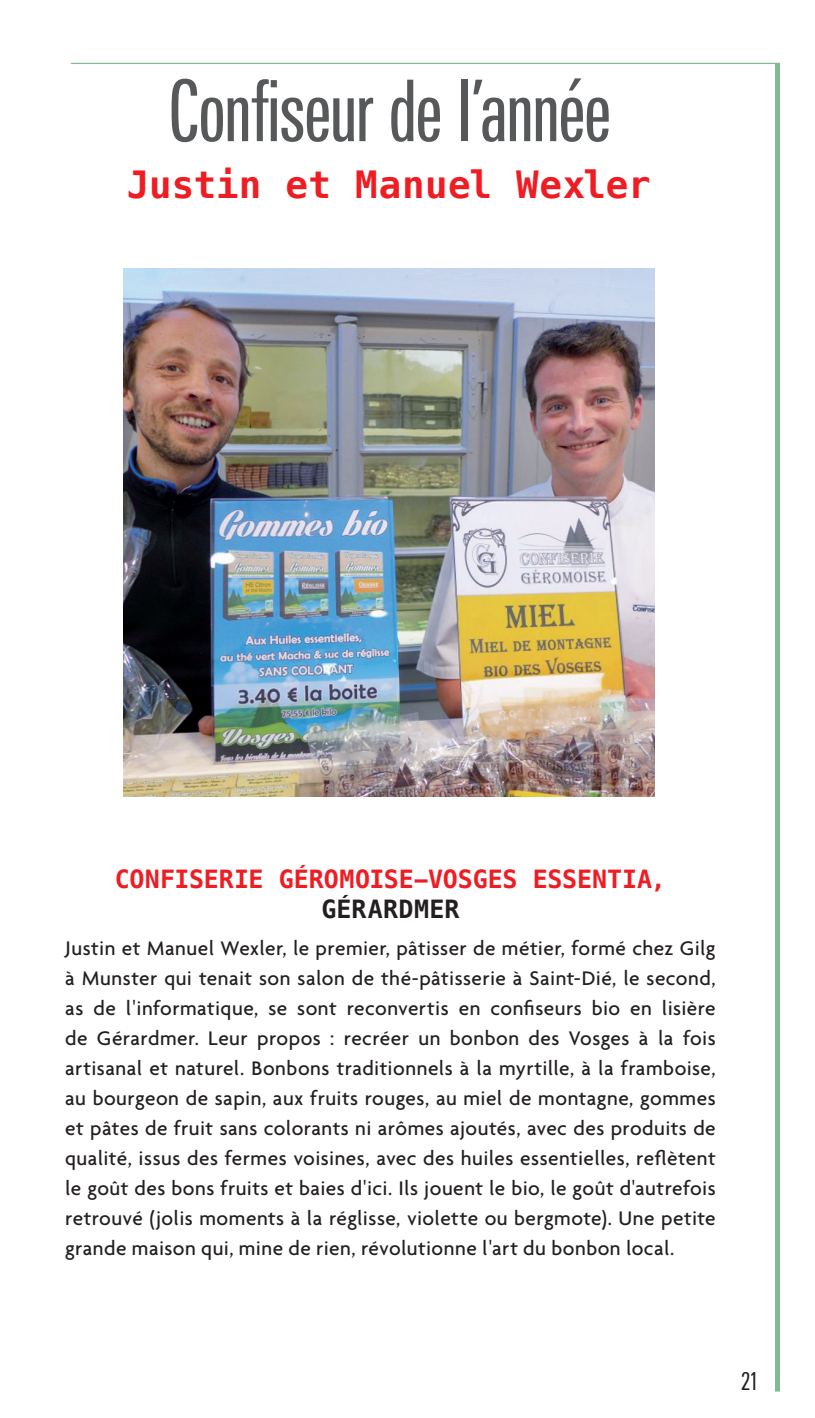
<style>
.page{position:relative;width:815px;height:1418px;background:#fff}
.page>*{position:absolute;margin:0;border:0;box-sizing:border-box;transform-origin:0 0}
.t1{font:85px "Linotype Univers Comp";letter-spacing:-.01em;color:#57585a}
.t2{font:700 37.5px "Menlo";color:#ee1d23}
.t3{font:700 25px "Menlo";letter-spacing:-.01em;color:#ee1d23}
.t4{font:700 25px "Menlo";letter-spacing:.015em;color:#231f20}
.t5{font:25px "Linotype Univers Comp";color:#231f20}
.t6{font:500 21.25px/30px "Agenda";letter-spacing:.02em;color:#231f20;text-align:justify}
</style>
<div class="page">
<div style="left:775px;top:63px;width:5px;height:1328px;background:#81bb94"></div>
<hr style="left:71px;top:63px;width:709px;height:1px;background:#81bb94">
<img style="left:123px;top:268px;width:532px;height:529px">
<h1 class="t1" style="left:169px;top:63px;width:443px">Confiseur de l’année</h1>
<h2 class="t2" style="left:127px;top:159px;width:525px">JUSTIN ET MANUEL WEXLER</h2>
<p class="t3" style="left:115px;top:861px;width:553px">CONFISERIE GÉROMOISE-VOSGES ESSENTIA,</p>
<p class="t4" style="left:321px;top:891px;width:140px">GÉRARDMER</p>
<p class="t6" style="left:65px;top:932px;width:652px">Justin et Manuel Wexler, le premier, pâtisser de métier, formé chez Gilg à Munster qui tenait son salon de thé-pâtisserie à Saint-Dié, le second, as de l'informatique, se sont reconvertis en confiseurs bio en lisière de Gérardmer. Leur propos : recréer un bonbon des Vosges à la fois artisanal et naturel. Bonbons traditionnels à la myrtille, à la framboise, au bourgeon de sapin, aux fruits rouges, au miel de montagne, gommes et pâtes de fruit sans colorants ni arômes ajoutés, avec des produits de qualité, issus des fermes voisines, avec des huiles essentielles, reflètent le goût des bons fruits et baies d'ici. Ils jouent le bio, le goût d'autrefois retrouvé (jolis moments à la réglisse, violette ou bergmote). Une petite grande maison qui, mine de rien, révolutionne l'art du bonbon local.</p>
<p class="t5" style="left:741px;top:1366px;width:18px">21</p>
</div>
